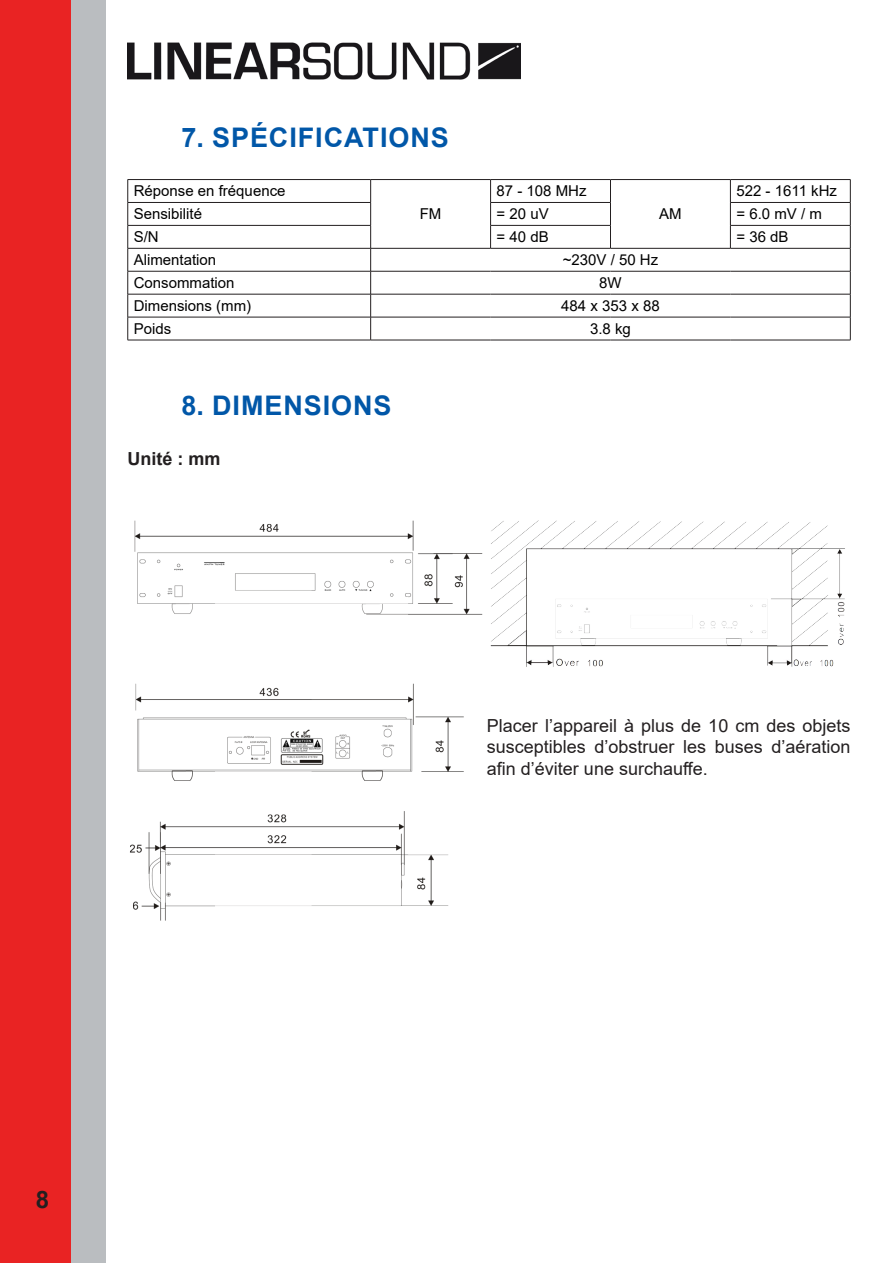
<style>
.page{position:relative;width:893px;height:1263px;background:#fff}
.page>*{position:absolute;margin:0;border:0;box-sizing:border-box;transform-origin:0 0}
.ST_01{font:700 27px "Arial";letter-spacing:.035em;color:#0157a8}
.t1{font:700 24px "Arial";color:#231f20}
.ST_01-2{font:18px/21.6px "Arial";color:#231f20;text-align:justify}
.ST_01-3{font:700 18px "Arial";color:#231f20}
.ST_01-4{font:15px "Arial";color:#000}
</style>
<div class="page">
<div style="left:0;top:0;width:73px;height:1263px;background:#e92323"></div>
<div style="left:72px;top:0;width:34px;height:1263px;background:#babdc0"></div>
<img style="left:128px;top:42px;width:393px;height:38px">
<hr style="left:128px;top:179px;width:243px;height:1px;background:#231f20">
<hr style="left:371px;top:179px;width:120px;height:1px;background:#231f20">
<hr style="left:491px;top:179px;width:119px;height:1px;background:#231f20">
<hr style="left:610px;top:179px;width:120px;height:1px;background:#231f20">
<hr style="left:730px;top:179px;width:120px;height:1px;background:#231f20">
<hr style="left:128px;top:202px;width:243px;height:1px;background:#231f20">
<hr style="left:490px;top:202px;width:121px;height:1px;background:#231f20">
<hr style="left:730px;top:202px;width:120px;height:1px;background:#231f20">
<hr style="left:128px;top:225px;width:243px;height:1px;background:#231f20">
<hr style="left:490px;top:225px;width:121px;height:1px;background:#231f20">
<svg style="left:490px;top:180px;width:1px;height:68px"></svg>
<svg style="left:610px;top:180px;width:1px;height:68px"></svg>
<hr style="left:730px;top:225px;width:120px;height:1px;background:#231f20">
<svg style="left:730px;top:180px;width:1px;height:68px"></svg>
<hr style="left:128px;top:248px;width:243px;height:1px;background:#231f20">
<hr style="left:371px;top:248px;width:120px;height:1px;background:#231f20">
<hr style="left:491px;top:248px;width:119px;height:1px;background:#231f20">
<hr style="left:610px;top:248px;width:120px;height:1px;background:#231f20">
<hr style="left:730px;top:248px;width:120px;height:1px;background:#231f20">
<hr style="left:128px;top:271px;width:243px;height:1px;background:#231f20">
<hr style="left:371px;top:271px;width:120px;height:1px;background:#231f20">
<hr style="left:491px;top:271px;width:119px;height:1px;background:#231f20">
<hr style="left:610px;top:271px;width:120px;height:1px;background:#231f20">
<hr style="left:730px;top:271px;width:120px;height:1px;background:#231f20">
<hr style="left:128px;top:294px;width:243px;height:1px;background:#231f20">
<hr style="left:371px;top:294px;width:120px;height:1px;background:#231f20">
<hr style="left:491px;top:294px;width:119px;height:1px;background:#231f20">
<hr style="left:610px;top:294px;width:120px;height:1px;background:#231f20">
<hr style="left:730px;top:294px;width:120px;height:1px;background:#231f20">
<hr style="left:128px;top:317px;width:243px;height:1px;background:#231f20">
<svg style="left:127px;top:180px;width:1px;height:160px"></svg>
<hr style="left:371px;top:317px;width:120px;height:1px;background:#231f20">
<svg style="left:370px;top:180px;width:1px;height:160px"></svg>
<hr style="left:491px;top:317px;width:119px;height:1px;background:#231f20">
<hr style="left:610px;top:317px;width:120px;height:1px;background:#231f20">
<hr style="left:730px;top:317px;width:120px;height:1px;background:#231f20">
<svg style="left:850px;top:180px;width:1px;height:160px"></svg>
<hr style="left:128px;top:340px;width:243px;height:1px;background:#231f20">
<hr style="left:371px;top:340px;width:120px;height:1px;background:#231f20">
<hr style="left:491px;top:340px;width:119px;height:1px;background:#231f20">
<hr style="left:610px;top:340px;width:120px;height:1px;background:#231f20">
<hr style="left:730px;top:340px;width:120px;height:1px;background:#231f20">
<img style="left:130px;top:520px;width:353px;height:401px">
<img style="left:490px;top:520px;width:355px;height:147px">
<p class="ST_01" style="left:182px;top:119px;width:269px">7. SPÉCIFICATIONS</p>
<p class="ST_01-4" style="left:134px;top:181px;width:153px">Réponse en fréquence</p>
<p class="ST_01-4" style="left:497px;top:181px;width:92px">87 - 108 MHz</p>
<p class="ST_01-4" style="left:736px;top:181px;width:102px">522 - 1611 kHz</p>
<p class="ST_01-4" style="left:134px;top:204px;width:70px">Sensibilité</p>
<p class="ST_01-4" style="left:497px;top:204px;width:54px">= 20 uV</p>
<p class="ST_01-4" style="left:736px;top:204px;width:87px">= 6.0 mV / m</p>
<p class="ST_01-4" style="left:134px;top:227px;width:27px">S/N</p>
<p class="ST_01-4" style="left:497px;top:227px;width:54px">= 40 dB</p>
<p class="ST_01-4" style="left:736px;top:227px;width:54px">= 36 dB</p>
<p class="ST_01-4" style="left:134px;top:250px;width:84px">Alimentation</p>
<p class="ST_01-4" style="left:563px;top:250px;width:97px">~230V / 50 Hz</p>
<p class="ST_01-4" style="left:134px;top:273px;width:102px">Consommation</p>
<p class="ST_01-4" style="left:599px;top:273px;width:24px">8W</p>
<p class="ST_01-4" style="left:134px;top:295px;width:119px">Dimensions (mm)</p>
<p class="ST_01-4" style="left:561px;top:295px;width:100px">484 x 353 x 88</p>
<p class="ST_01-4" style="left:134px;top:318px;width:39px">Poids</p>
<p class="ST_01-4" style="left:590px;top:318px;width:42px">3.8 kg</p>
<p class="ST_01-4" style="left:420px;top:204px;width:23px">FM</p>
<p class="ST_01-4" style="left:659px;top:204px;width:24px">AM</p>
<p class="ST_01" style="left:182px;top:387px;width:212px">8. DIMENSIONS</p>
<p class="ST_01-3" style="left:128px;top:446px;width:95px">Unité : mm</p>
<p class="ST_01-2" style="left:487px;top:714px;width:365px">Placer l’appareil à plus de 10 cm des objets susceptibles d’obstruer les buses d’aération afin d’éviter une surchauffe.</p>
<h2 class="t1" style="left:36px;top:1182px;width:15px">8</h2>
</div>
